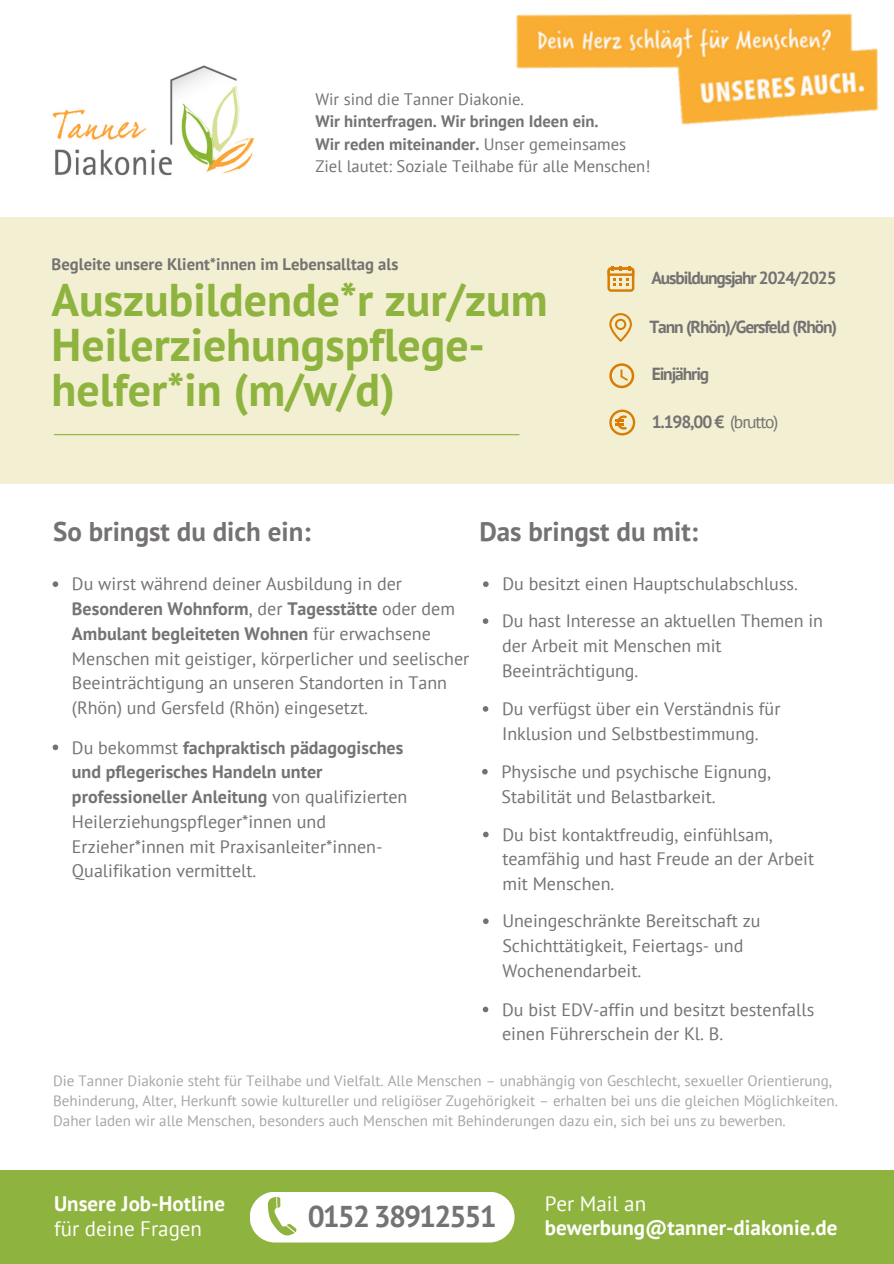
<style>
.page{position:relative;width:894px;height:1264px;background:#fff}
.page>*{position:absolute;margin:0;border:0;box-sizing:border-box;transform-origin:0 0}
.t1{font:700 45.75px/45px "PT Sans";color:#8eb33e}
.t2{font:700 30px "PT Sans";letter-spacing:-.065em;color:#757272}
.t3{font:700 27px "PT Sans";color:#757272}
.t4{font:700 21px/24.8px "PT Sans";color:#fff}
.t5{font:700 21px/24.8px "PT Sans";color:#fffdfb}
.t6{font:18px/24.8px "PT Sans";color:#757272}
.t7{font:700 17.55px "PT Sans";letter-spacing:-.065em;color:#757272}
.t8{font:16.65px/22.5px "PT Sans";color:#757272}
.t9{font:700 16.65px "PT Sans";color:#757272}
.t10{font:15px/20.2px "PT Sans";color:#a6a6a6}
.s1{font-weight:700}
.s2{font-weight:400}
</style>
<div class="page">
<img style="left:516px;top:13px;width:363px;height:112px">
<img style="left:52px;top:65px;width:203px;height:111px">
<div style="left:0;top:217px;width:893px;height:266px;background:#f2efd2"></div>
<div style="left:0;top:1170px;width:893px;height:93px;background:#8eb33e"></div>
<div style="left:249px;top:1191px;width:265px;height:51px;background:#fff;border-radius:25px"></div>
<svg style="left:268px;top:1196px;width:28px;height:39px"></svg>
<svg style="left:53px;top:581px;width:5px;height:6px"></svg>
<svg style="left:53px;top:744px;width:5px;height:6px"></svg>
<svg style="left:483px;top:581px;width:5px;height:6px"></svg>
<svg style="left:482px;top:769px;width:5px;height:5px"></svg>
<svg style="left:482px;top:618px;width:6px;height:6px"></svg>
<svg style="left:483px;top:918px;width:5px;height:6px"></svg>
<svg style="left:482px;top:706px;width:6px;height:5px"></svg>
<svg style="left:482px;top:1006px;width:6px;height:6px"></svg>
<svg style="left:483px;top:831px;width:5px;height:6px"></svg>
<hr style="left:54px;top:434px;width:465px;height:1px;background:#8eb33e">
<svg style="left:609px;top:409px;width:26px;height:26px"></svg>
<svg style="left:607px;top:266px;width:27px;height:26px"></svg>
<svg style="left:609px;top:313px;width:22px;height:29px"></svg>
<svg style="left:609px;top:363px;width:25px;height:25px"></svg>
<p class="t8" style="left:315px;top:87px;width:336px">Wir sind die Tanner Diakonie.<br><span class="s1">Wir hinterfragen. Wir bringen Ideen ein.<br>Wir reden miteinander.</span> Unser gemeinsames Ziel lautet: Soziale Teilhabe für alle Menschen!</p>
<h5 class="t9" style="left:52px;top:253px;width:348px">Begleite unsere Klient*innen im Lebensalltag als</h5>
<h6 class="t1" style="left:52px;top:276px;width:497px">Auszubildende*r zur/zum<br>Heilerziehungspflege&shy;helfer*in (m/w/d)</h6>
<p class="t7" style="left:651px;top:266px;width:186px">Ausbildungsjahr 2024/2025</p>
<p class="t7" style="left:649px;top:315px;width:189px">Tann (Rhön)/Gersfeld (Rhön)</p>
<p class="t7" style="left:651px;top:362px;width:59px">Einjährig</p>
<p class="t7" style="left:651px;top:410px;width:128px">1.198,00 € <span class="s2">(brutto)</span></p>
<p class="t3" style="left:53px;top:513px;width:259px">So bringst du dich ein:</p>
<p class="t3" style="left:479px;top:513px;width:220px">Das bringst du mit:</p>
<h1 class="t6" style="left:72px;top:571px;width:399px">Du wirst während deiner Ausbildung in der <span class="s1">Besonderen Wohnform</span>, der <span class="s1">Tagesstätte</span> oder dem <span class="s1">Ambulant begleiteten Wohnen</span> für erwachsene Menschen mit geistiger, körperlicher und seelischer Beeinträchtigung an unseren Standorten in Tann (Rhön) und Gersfeld (Rhön) eingesetzt.</h1>
<p class="t6" style="left:72px;top:734px;width:337px">Du bekommst <span class="s1">fachpraktisch pädagogisches und pflegerisches Handeln unter professioneller Anleitung</span> von qualifizierten Heilerziehungspfleger*innen und Erzieher*innen mit Praxisanleiter*innen-Qualifikation vermittelt.</p>
<p class="t6" style="left:502px;top:571px;width:297px">Du besitzt einen Hauptschulabschluss.</p>
<p class="t6" style="left:502px;top:608px;width:322px">Du hast Interesse an aktuellen Themen in der Arbeit mit Menschen mit<br>Beeinträchtigung.</p>
<p class="t6" style="left:502px;top:696px;width:280px">Du verfügst über ein Verständnis für<br>Inklusion und Selbstbestimmung.</p>
<p class="t6" style="left:501px;top:758px;width:271px">Physische und psychische Eignung,<br>Stabilität und Belastbarkeit.</p>
<p class="t6" style="left:502px;top:821px;width:313px">Du bist kontaktfreudig, einfühlsam, teamfähig und hast Freude an der Arbeit mit Menschen.</p>
<p class="t6" style="left:502px;top:908px;width:260px">Uneingeschränkte Bereitschaft zu<br>Schichttätigkeit, Feiertags- und<br>Wochenendarbeit.</p>
<p class="t6" style="left:502px;top:996px;width:313px">Du bist EDV-affin und besitzt bestenfalls einen Führerschein der Kl. B.</p>
<p class="t10" style="left:53px;top:1069px;width:786px">Die Tanner Diakonie steht für Teilhabe und Vielfalt. Alle Menschen – unabhängig von Geschlecht, sexueller Orientierung,<br>Behinderung, Alter, Herkunft sowie kultureller und religiöser Zugehörigkeit – erhalten bei uns die gleichen Möglichkeiten.<br>Daher laden wir alle Menschen, besonders auch Menschen mit Behinderungen dazu ein, sich bei uns zu bewerben.</p>
<p class="t5" style="left:54px;top:1191px;width:172px">Unsere Job-Hotline <span class="s2">für deine Fragen</span></p>
<p class="t2" style="left:307px;top:1196px;width:190px">0152 38912551</p>
<p class="t4" style="left:544px;top:1190px;width:294px"><span class="s2">Per Mail an </span>bewerbung@tanner-diakonie.de</p>
</div>
